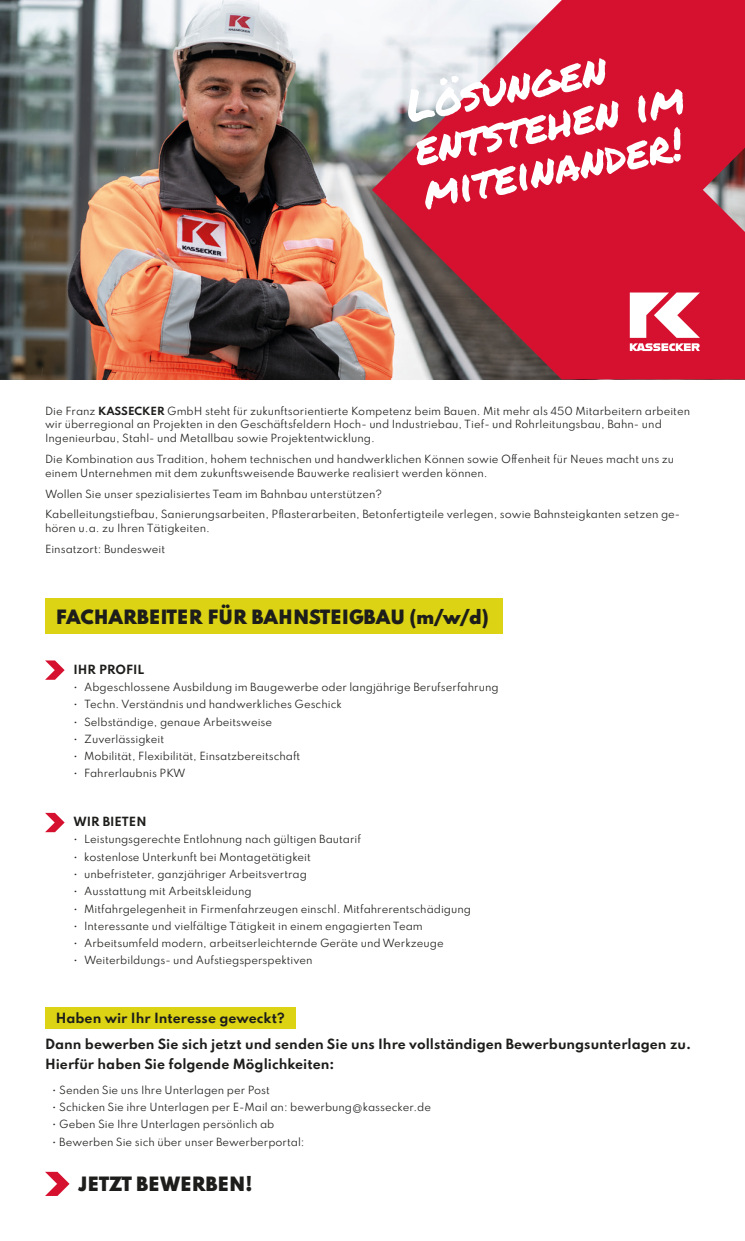
<style>
.page{position:relative;width:745px;height:1241px;background:#fff}
.page>*{position:absolute;margin:0;border:0;box-sizing:border-box;transform-origin:0 0}
.t1{font:44.12px/44.1px "Permanent Marker";color:#fff}
.t2{font:900 17.5px "Spartan";color:#1d1d1b}
.t3{font:700 12.5px/26px "Spartan";color:#1d1d1b}
.t4{font:700 11.25px "Spartan";color:#1d1d1b}
.t5{font:10px/13.8px "Spartan";color:#1d1d1b}
.s1{font-weight:700}
</style>
<div class="page">
<img style="left:0;top:0;width:371px;height:379px">
<svg style="left:371px;top:0;width:373px;height:379px;background:#ca3a50"></svg>
<svg style="left:629px;top:292px;width:70px;height:59px"></svg>
<svg style="left:45px;top:660px;width:20px;height:19px"></svg>
<svg style="left:45px;top:812px;width:20px;height:20px"></svg>
<div style="left:45px;top:1007px;width:250px;height:21px;background:#dbd313"></div>
<svg style="left:45px;top:1171px;width:24px;height:24px"></svg>
<div style="left:45px;top:598px;width:457px;height:35px;background:#dbd313"></div>
<h1 class="t1" style="left:401px;top:84px;width:275px;rotate:-11deg">Lösungen entstehen im miteinander!</h1>
<p class="t5" style="left:45px;top:403px;width:646px">Die Franz <span class="s1">KASSECKER</span> GmbH steht für zukunftsorientierte Kompetenz beim Bauen. Mit mehr als 450 Mitarbeitern arbeiten wir überregional an Projekten in den Geschäftsfeldern Hoch- und Industriebau, Tief- und Rohrleitungsbau, Bahn- und<br>Ingenieurbau, Stahl- und Metallbau sowie Projektentwicklung.</p>
<p class="t5" style="left:45px;top:451px;width:630px">Die Kombination aus Tradition, hohem technischen und handwerklichen Können sowie Offenheit für Neues macht uns zu einem Unternehmen mit dem zukunftsweisende Bauwerke realisiert werden können.</p>
<p class="t5" style="left:45px;top:483px;width:636px;line-height:20.9px">Wollen Sie unser spezialisiertes Team im Bahnbau unterstützen?<br>Kabelleitungstiefbau, Sanierungsarbeiten, Pflasterarbeiten, Betonfertigteile verlegen, sowie Bahnsteigkanten setzen ge-</p>
<p class="t5" style="left:45px;top:517px;width:166px;line-height:20.9px">hören u.a. zu Ihren Tätigkeiten.<br>Einsatzort: Bundesweit</p>
<h2 class="t2" style="left:56px;top:603px;width:434px">FACHARBEITER FÜR BAHNSTEIGBAU (m/w/d)</h2>
<p class="t4" style="left:73px;top:660px;width:72px">IHR PROFIL</p>
<p class="t5" style="left:73px;top:679px;width:426px">• Abgeschlossene Ausbildung im Baugewerbe oder langjährige Berufserfahrung</p>
<p class="t5" style="left:73px;top:697px;width:270px">• Techn. Verständnis und handwerkliches Geschick</p>
<p class="t5" style="left:73px;top:714px;width:200px">• Selbständige, genaue Arbeitsweise</p>
<p class="t5" style="left:73px;top:731px;width:92px">• Zuverlässigkeit</p>
<p class="t5" style="left:73px;top:748px;width:228px">• Mobilität, Flexibilität, Einsatzbereitschaft</p>
<p class="t5" style="left:73px;top:766px;width:114px">• Fahrerlaubnis PKW</p>
<p class="t4" style="left:73px;top:813px;width:74px">WIR BIETEN</p>
<p class="t5" style="left:73px;top:832px;width:289px">• Leistungsgerechte Entlohnung nach gültigen Bautarif</p>
<p class="t5" style="left:73px;top:849px;width:239px">• kostenlose Unterkunft bei Montagetätigkeit</p>
<p class="t5" style="left:73px;top:866px;width:235px">• unbefristeter, ganzjähriger Arbeitsvertrag</p>
<p class="t5" style="left:73px;top:883px;width:179px">• Ausstattung mit Arbeitskleidung</p>
<p class="t5" style="left:73px;top:901px;width:399px">• Mitfahrgelegenheit in Firmenfahrzeugen einschl. Mitfahrerentschädigung</p>
<p class="t5" style="left:73px;top:918px;width:350px">• Interessante und vielfältige Tätigkeit in einem engagierten Team</p>
<p class="t5" style="left:73px;top:935px;width:371px">• Arbeitsumfeld modern, arbeitserleichternde Geräte und Werkzeuge</p>
<p class="t5" style="left:73px;top:953px;width:240px">• Weiterbildungs- und Aufstiegsperspektiven</p>
<p class="t3" style="left:45px;top:1004px;width:647px;text-indent:11px">Haben wir Ihr Interesse geweckt?<br>Dann bewerben Sie sich jetzt und senden Sie uns Ihre vollständigen Bewerbungsunterlagen zu.</p>
<p class="t3" style="left:45px;top:1050px;width:291px">Hierfür haben Sie folgende Möglichkeiten:</p>
<p class="t5" style="left:52px;top:1082px;width:219px">• Senden Sie uns Ihre Unterlagen per Post</p>
<p class="t5" style="left:52px;top:1099px;width:380px">• Schicken Sie ihre Unterlagen per E-Mail an: bewerbung@kassecker.de</p>
<p class="t5" style="left:52px;top:1116px;width:224px">• Geben Sie Ihre Unterlagen persönlich ab</p>
<p class="t5" style="left:52px;top:1134px;width:254px">• Bewerben Sie sich über unser Bewerberportal:</p>
<h2 class="t2" style="left:78px;top:1170px;width:176px">JETZT BEWERBEN!</h2>
</div>
